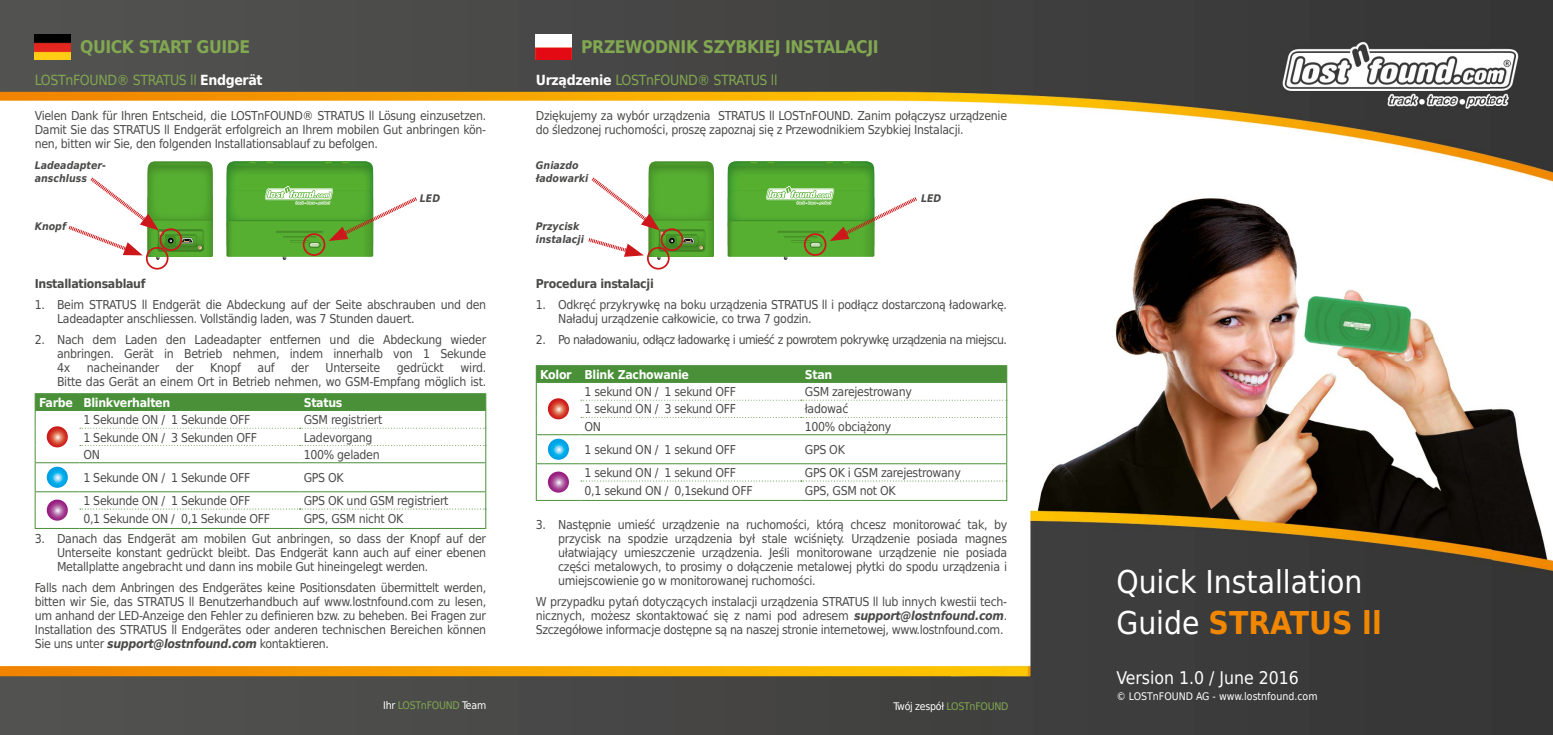
<style>
.page{position:relative;width:1553px;height:735px;background:#fff}
.page>*{position:absolute;margin:0;border:0;box-sizing:border-box;transform-origin:0 0}
.t1{font:31.5px/41.6px "DejaVu Sans Condensed";color:#fff}
.t2{font:700 17.5px "DejaVu Sans Condensed";letter-spacing:-.025em;color:#82a851}
.t3{font:17.5px "DejaVu Sans Condensed";color:#fff}
.t4{font:14px "DejaVu Sans Condensed";letter-spacing:-.025em;color:#82a851}
.t5{font:12.25px/14px "DejaVu Sans Condensed";letter-spacing:-.025em;color:#4a4a49;text-align:justify}
.t6{font:12.25px "DejaVu Sans Condensed";letter-spacing:-.05em;color:#4a4a49}
.t7{font:700 12.25px "DejaVu Sans Condensed";letter-spacing:-.025em;color:#fff}
.t8{font:700 12.25px "DejaVu Sans Condensed";letter-spacing:-.025em;color:#4a4a49}
.t9{font:italic 700 10.5px/12.6px "DejaVu Sans Condensed";color:#4a4a49}
.t10{font:10.5px "DejaVu Sans Condensed";color:#fff}
.t11{font:10.5px "DejaVu Sans Condensed";letter-spacing:-.025em;color:#fff}
.t12{font:10.5px "DejaVu Sans Condensed";letter-spacing:-.025em;color:#82a851}
.s1{font-weight:700;color:#fff}
.s2{font-weight:700;font-style:italic}
.s3{color:#fff}
.s4{color:#82a851}
.s5{font-weight:700;color:#f18700}
</style>
<div class="page">
<img style="left:0;top:0;width:1553px;height:734px">
<img style="left:35px;top:35px;width:35px;height:25px">
<hr style="left:35px;top:527px;width:44px;height:1px;background:#499038">
<hr style="left:79px;top:527px;width:221px;height:1px;background:#499038">
<hr style="left:300px;top:527px;width:186px;height:1px;background:#499038">
<svg style="left:35px;top:393px;width:451px;height:134px"></svg>
<svg style="left:47px;top:426px;width:21px;height:21px"></svg>
<svg style="left:47px;top:466px;width:21px;height:21px"></svg>
<svg style="left:47px;top:499px;width:21px;height:21px"></svg>
<img style="left:536px;top:35px;width:35px;height:25px">
<hr style="left:536px;top:499px;width:44px;height:1px;background:#499038">
<hr style="left:580px;top:499px;width:221px;height:1px;background:#499038">
<hr style="left:801px;top:499px;width:206px;height:1px;background:#499038">
<svg style="left:536px;top:365px;width:471px;height:134px"></svg>
<svg style="left:548px;top:398px;width:21px;height:21px"></svg>
<svg style="left:548px;top:438px;width:21px;height:21px"></svg>
<svg style="left:548px;top:471px;width:21px;height:21px"></svg>
<svg style="left:227px;top:161px;width:190px;height:99px"></svg>
<div style="left:146px;top:247px;width:22px;height:22px;border:2px solid #cd171a;border-radius:50%"></div>
<svg style="left:68px;top:161px;width:145px;height:99px"></svg>
<svg style="left:728px;top:161px;width:189px;height:99px"></svg>
<div style="left:647px;top:247px;width:22px;height:22px;border:2px solid #cd171a;border-radius:50%"></div>
<svg style="left:588px;top:161px;width:126px;height:99px"></svg>
<h2 class="t2" style="left:80px;top:33px;width:172px">QUICK START GUIDE</h2>
<p class="t4" style="left:35px;top:68px;width:229px">LOSTnFOUND® STRATUS ll <span class="s1">Endgerät</span></p>
<p class="t5" style="left:35px;top:108px;width:453px">Vielen Dank für Ihren Entscheid, die LOSTnFOUND® STRATUS ll Lösung einzusetzen.<br>Damit Sie das STRATUS ll Endgerät erfolgreich an Ihrem mobilen Gut anbringen kön&shy;nen, bitten wir Sie, den folgenden Installationsablauf zu befolgen.</p>
<p class="t9" style="left:35px;top:159px;width:73px">Ladeadapter&shy;anschluss</p>
<p class="t9" style="left:35px;top:220px;width:33px">Knopf</p>
<p class="t9" style="left:420px;top:192px;width:22px">LED</p>
<p class="t8" style="left:35px;top:273px;width:112px">Installationsablauf</p>
<p class="t5" style="left:57px;top:297px;width:431px;text-indent:-22px">1. Beim STRATUS ll Endgerät die Abdeckung auf der Seite abschrauben und den<br>Ladeadapter anschliessen. Vollständig laden, was 7 Stunden dauert.</p>
<p class="t5" style="left:57px;top:332px;width:431px;text-indent:-22px">2. Nach dem Laden den Ladeadapter entfernen und die Abdeckung wieder anbringen. Gerät in Betrieb nehmen, indem innerhalb von 1 Sekunde 4x</p>
<p class="t5" style="left:57px;top:360px;width:431px;text-align:right">wird.<br>Bitte das Gerät an einem Ort in Betrieb nehmen, wo GSM-Empfang möglich ist.</p>
<p class="t7" style="left:39px;top:392px;width:133px">Farbe Blinkverhalten</p>
<p class="t7" style="left:304px;top:392px;width:40px">Status</p>
<p class="t5" style="left:83px;top:412px;width:169px">1 Sekunde ON / 1 Sekunde OFF</p>
<p class="t5" style="left:304px;top:412px;width:80px">GSM registriert</p>
<p class="t5" style="left:83px;top:429px;width:175px">1 Sekunde ON / 3 Sekunden OFF</p>
<p class="t5" style="left:304px;top:429px;width:70px">Ladevorgang</p>
<p class="t5" style="left:83px;top:447px;width:18px">ON</p>
<p class="t5" style="left:304px;top:447px;width:77px">100% geladen</p>
<p class="t5" style="left:83px;top:470px;width:169px">1 Sekunde ON / 1 Sekunde OFF</p>
<p class="t5" style="left:304px;top:470px;width:42px">GPS OK</p>
<p class="t5" style="left:83px;top:493px;width:169px">1 Sekunde ON / 1 Sekunde OFF</p>
<p class="t5" style="left:304px;top:493px;width:146px">GPS OK und GSM registriert</p>
<p class="t5" style="left:83px;top:511px;width:188px">0,1 Sekunde ON / 0,1 Sekunde OFF</p>
<p class="t5" style="left:304px;top:511px;width:101px">GPS, GSM nicht OK</p>
<p class="t5" style="left:57px;top:531px;width:431px;text-indent:-22px">3. Danach das Endgerät am mobilen Gut anbringen, so dass der Knopf auf der Unterseite konstant gedrückt bleibt. Das Endgerät kann auch auf einer ebenen Metallplatte angebracht und dann ins mobile Gut hineingelegt werden.</p>
<p class="t5" style="left:35px;top:580px;width:453px">Falls nach dem Anbringen des Endgerätes keine Positionsdaten übermittelt werden, bitten wir Sie, das STRATUS ll Benutzerhandbuch auf www.lostnfound.com zu lesen, um anhand der LED-Anzeige den Fehler zu definieren bzw. zu beheben. Bei Fragen zur Installation des STRATUS ll Endgerätes oder anderen technischen Bereichen können Sie uns unter <span class="s2">support@lostnfound.com</span> kontaktieren.</p>
<p class="t5" style="left:87px;top:360px;width:74px">nacheinander</p>
<p class="t5" style="left:176px;top:360px;width:19px">der</p>
<p class="t5" style="left:210px;top:360px;width:32px">Knopf</p>
<p class="t5" style="left:258px;top:360px;width:18px">auf</p>
<p class="t5" style="left:291px;top:360px;width:19px">der</p>
<p class="t5" style="left:326px;top:360px;width:56px">Unterseite</p>
<p class="t5" style="left:397px;top:360px;width:48px">gedrückt</p>
<p class="t12" style="left:383px;top:696px;width:104px"><span class="s3">Ihr</span> LOSTnFOUND <span class="s3">Team</span></p>
<h2 class="t2" style="left:581px;top:33px;width:299px">PRZEWODNIK SZYBKIEJ INSTALACJI</h2>
<p class="t4" style="left:536px;top:68px;width:243px"><span class="s1">Urządzenie</span> LOSTnFOUND® STRATUS ll</p>
<p class="t5" style="left:536px;top:108px;width:473px">Dziękujemy za wybór urządzenia STRATUS ll LOSTnFOUND. Zanim połączysz urządzenie do śledzonej ruchomości, proszę zapoznaj się z Przewodnikiem Szybkiej Instalacji.</p>
<p class="t9" style="left:536px;top:159px;width:54px">Gniazdo ładowarki</p>
<p class="t9" style="left:536px;top:220px;width:50px">Przycisk instalacji</p>
<p class="t9" style="left:921px;top:192px;width:22px">LED</p>
<p class="t8" style="left:536px;top:273px;width:119px">Procedura instalacji</p>
<p class="t5" style="left:558px;top:297px;width:450px;text-indent:-22px">1. Odkręć przykrywkę na boku urządzenia STRATUS ll i podłącz dostarczoną ładowarkę.<br>Naładuj urządzenie całkowicie, co trwa 7 godzin.</p>
<p class="t6" style="left:536px;top:330px;width:473px">2. Po naładowaniu, odłącz ładowarkę i umieść z powrotem pokrywkę urządzenia na miejscu.</p>
<p class="t7" style="left:540px;top:364px;width:150px">Kolor Blink Zachowanie</p>
<p class="t7" style="left:805px;top:364px;width:29px">Stan</p>
<p class="t5" style="left:584px;top:384px;width:153px">1 sekund ON / 1 sekund OFF</p>
<p class="t5" style="left:805px;top:384px;width:109px">GSM zarejestrowany</p>
<p class="t5" style="left:584px;top:401px;width:153px">1 sekund ON / 3 sekund OFF</p>
<p class="t5" style="left:805px;top:401px;width:45px">ładować</p>
<p class="t5" style="left:584px;top:419px;width:18px">ON</p>
<p class="t5" style="left:805px;top:419px;width:88px">100% obciążony</p>
<p class="t5" style="left:584px;top:442px;width:153px">1 sekund ON / 1 sekund OFF</p>
<p class="t5" style="left:805px;top:442px;width:42px">GPS OK</p>
<p class="t5" style="left:584px;top:465px;width:153px">1 sekund ON / 1 sekund OFF</p>
<p class="t5" style="left:805px;top:465px;width:157px">GPS OK i GSM zarejestrowany</p>
<p class="t5" style="left:584px;top:483px;width:170px">0,1 sekund ON / 0,1sekund OFF</p>
<p class="t5" style="left:805px;top:483px;width:92px">GPS, GSM not OK</p>
<p class="t5" style="left:558px;top:517px;width:450px;text-indent:-22px">3. Następnie umieść urządzenie na ruchomości, którą chcesz monitorować tak, by przycisk na spodzie urządzenia był stale wciśnięty. Urządzenie posiada magnes ułatwiający umieszczenie urządzenia. Jeśli monitorowane urządzenie nie posiada części metalowych, to prosimy o dołączenie metalowej płytki do spodu urządzenia i umiejscowienie go w monitorowanej ruchomości.</p>
<p class="t5" style="left:536px;top:594px;width:473px">W przypadku pytań dotyczących instalacji urządzenia STRATUS ll lub innych kwestii tech&shy;nicznych, możesz skontaktować się z nami pod adresem <span class="s2">support@lostnfound.com</span>.<br>Szczegółowe informacje dostępne są na naszej stronie internetowej, www.lostnfound.com.</p>
<p class="t11" style="left:893px;top:697px;width:116px">Twój zespół <span class="s4">LOSTnFOUND</span></p>
<h1 class="t1" style="left:1116px;top:559px;width:267px">Quick Installation<br>Guide <span class="s5">STRATUS ll</span></h1>
<h2 class="t3" style="left:1116px;top:663px;width:184px">Version 1.0 / June 2016</h2>
<p class="t10" style="left:1116px;top:687px;width:203px">© LOSTnFOUND AG - www.lostnfound.com</p>
</div>
